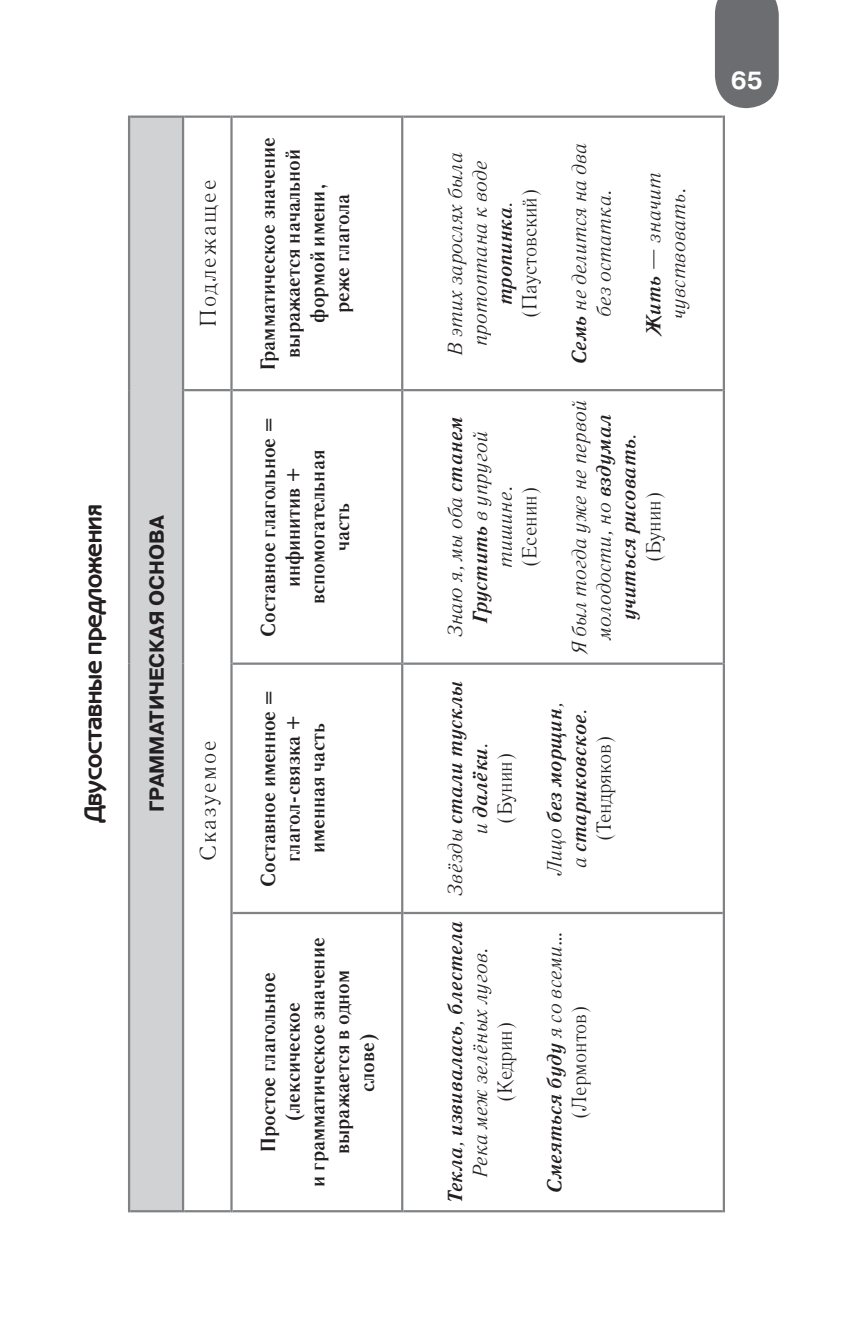
<style>
.page{position:relative;width:849px;height:1340px;background:#fff}
.page>*{position:absolute;margin:0;border:0;box-sizing:border-box;transform-origin:0 0}
.t1{font:700 24.75px "Benguiat Gothic C";color:#231f20}
.t2{font:700 24.75px "Pragmatica C";color:#fff}
.t3{font:22.5px "Literaturnaya C";letter-spacing:.1em;color:#231f20}
.t4{font:700 20.25px/24.8px "Literaturnaya C";color:#231f20;text-align:center}
.t5{font:italic 20.25px/24.8px "Literaturnaya C";color:#231f20;text-align:center}
.t6{font:italic 700 20.25px/24.8px "Literaturnaya C";color:#231f20;text-align:center}
.t7{font:700 20.25px "Pragmatica C";color:#231f20}
.t8{font:20.25px "Literaturnaya C";color:#231f20}
.s1{font-weight:700}
.s2{font-style:normal}
.s3{font-weight:400}
.s4{font-weight:400;font-style:normal}
</style>
<div class="page">
<div style="left:715px;top:0;width:63px;height:108px;background:#6c6d70"></div>
<div style="left:129px;top:117px;width:54px;height:1094px;background:#d1d2d4"></div>
<hr style="left:184px;top:389px;width:46px;height:2px;background:#808285">
<hr style="left:230px;top:913px;width:2px;height:299px;background:#808285">
<hr style="left:230px;top:663px;width:2px;height:250px;background:#808285">
<hr style="left:232px;top:911px;width:169px;height:3px;background:#808285">
<hr style="left:230px;top:390px;width:2px;height:273px;background:#808285">
<hr style="left:232px;top:662px;width:169px;height:2px;background:#808285">
<hr style="left:230px;top:115px;width:2px;height:275px;background:#808285">
<hr style="left:232px;top:389px;width:169px;height:2px;background:#808285">
<hr style="left:401px;top:913px;width:2px;height:299px;background:#808285">
<hr style="left:401px;top:663px;width:2px;height:250px;background:#808285">
<hr style="left:403px;top:911px;width:319px;height:3px;background:#808285">
<hr style="left:401px;top:390px;width:2px;height:273px;background:#808285">
<hr style="left:403px;top:662px;width:319px;height:2px;background:#808285">
<hr style="left:401px;top:115px;width:2px;height:275px;background:#808285">
<hr style="left:403px;top:389px;width:319px;height:2px;background:#808285">
<hr style="left:184px;top:1210px;width:46px;height:2px;background:#808285">
<hr style="left:184px;top:115px;width:46px;height:3px;background:#808285">
<hr style="left:232px;top:1210px;width:169px;height:2px;background:#808285">
<hr style="left:232px;top:115px;width:169px;height:3px;background:#808285">
<hr style="left:403px;top:1210px;width:319px;height:2px;background:#808285">
<hr style="left:403px;top:115px;width:319px;height:3px;background:#808285">
<hr style="left:722px;top:913px;width:2px;height:299px;background:#808285">
<hr style="left:722px;top:663px;width:2px;height:250px;background:#808285">
<hr style="left:722px;top:390px;width:2px;height:273px;background:#808285">
<hr style="left:722px;top:115px;width:2px;height:275px;background:#808285">
<hr style="left:128px;top:913px;width:2px;height:299px;background:#808285">
<hr style="left:130px;top:1210px;width:52px;height:2px;background:#808285">
<hr style="left:128px;top:663px;width:2px;height:250px;background:#808285">
<hr style="left:128px;top:390px;width:2px;height:273px;background:#808285">
<hr style="left:128px;top:115px;width:2px;height:275px;background:#808285">
<hr style="left:130px;top:115px;width:52px;height:3px;background:#808285">
<hr style="left:182px;top:913px;width:2px;height:299px;background:#808285">
<hr style="left:182px;top:663px;width:2px;height:250px;background:#808285">
<hr style="left:182px;top:390px;width:2px;height:273px;background:#808285">
<hr style="left:182px;top:115px;width:2px;height:275px;background:#808285">
<p class="t3" style="left:195px;top:327px;width:149px;rotate:-90deg">Подлежащее</p>
<p class="t1" style="left:78px;top:822px;width:319px;rotate:-90deg">Двусоставные предложения</p>
<p class="t7" style="left:146px;top:812px;width:298px;rotate:-90deg">ГРАММАТИЧЕСКАЯ ОСНОВА</p>
<p class="t3" style="left:195px;top:861px;width:123px;rotate:-90deg">Сказуемое</p>
<p class="t4" style="left:255px;top:370px;width:234px;rotate:-90deg">Грамматическое значение выражается начальной формой имени,<br>реже глагола</p>
<p class="t4" style="left:255px;top:637px;width:222px;rotate:-90deg">Составное глагольное = инфинитив + вспомогательная<br>часть</p>
<p class="t4" style="left:255px;top:886px;width:198px;rotate:-90deg">Составное именное = глагол-связка + именная часть</p>
<p class="t4" style="left:255px;top:1186px;width:251px;rotate:-90deg">Простое глагольное (лексическое<br>и грамматическое значение выражается в одном слове)</p>
<p class="t5" style="left:443px;top:354px;width:204px;rotate:-90deg">В этих зарослях была протоптана к воде <span class="s1">тропинка</span>. <span class="s2">(Паустовский)</span></p>
<p class="t5" style="left:567px;top:364px;width:224px;rotate:-90deg"><span class="s1">Семь</span> не делится на два без остатка.</p>
<p class="t5" style="left:641px;top:335px;width:164px;rotate:-90deg"><span class="s1">Жить</span> — значит чувствовать.</p>
<p class="t5" style="left:443px;top:637px;width:223px;rotate:-90deg">Знаю я, мы оба <span class="s1">станем<br>Грустить</span> в упругой тишине.</p>
<p class="t8" style="left:518px;top:566px;width:80px;rotate:-90deg">(Есенин)</p>
<p class="t5" style="left:567px;top:654px;width:255px;rotate:-90deg">Я был тогда уже не первой молодости, но <span class="s1">вздумал учиться рисовать</span>. <span class="s2">(Бунин)</span></p>
<p class="t6" style="left:443px;top:895px;width:216px;rotate:-90deg"><span class="s3">Звёзды</span> стали тусклы <span class="s3">и</span> далёки<span class="s3">.<br></span><span class="s4">(Бунин)</span></p>
<p class="t6" style="left:443px;top:1202px;width:283px;rotate:-90deg">Текла<span class="s3">,</span> извивалась<span class="s3">,</span> блестела<br><span class="s3">Река меж зелёных лугов.</span></p>
<p class="t8" style="left:493px;top:1101px;width:80px;rotate:-90deg">(Кедрин)</p>
<p class="t6" style="left:542px;top:874px;width:174px;rotate:-90deg"><span class="s3">Лицо</span> без морщин<span class="s3">, а</span> стариковское<span class="s3">. </span><span class="s4">(Тендряков)</span></p>
<p class="t6" style="left:542px;top:1193px;width:263px;rotate:-90deg">Смеяться буду <span class="s3">я со всеми… </span><span class="s4">(Лермонтов)</span></p>
<p class="t2" style="left:730px;top:68px;width:34px">65</p>
</div>
